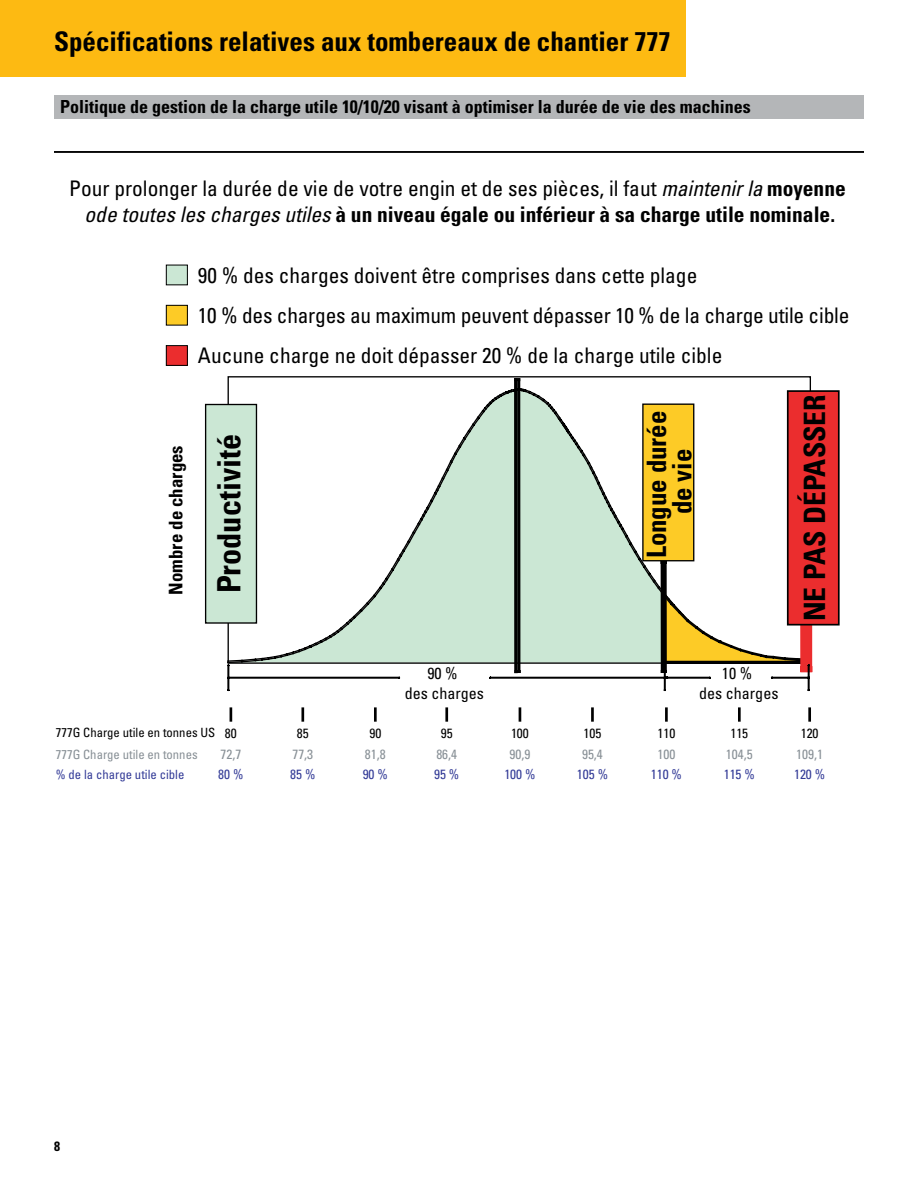
<style>
.page{position:relative;width:918px;height:1188px;background:#fff}
.page>*{position:absolute;margin:0;border:0;box-sizing:border-box;transform-origin:0 0}
.t1{font:700 condensed 32.1px "Univers LT Std";color:#000}
.t2{font:700 condensed 29.4px "Univers LT Std";color:#000}
.TechSpecrightPageHea{font:700 condensed 27px "Univers LT Std";color:#000}
.t3{font:700 condensed 26.7px/25.5px "Univers LT Std";color:#000;text-align:center}
.t4{font:condensed 21.45px/25.8px "Univers LT Std";color:#000;text-align:center}
.t5{font:700 condensed 18.75px "Univers LT Std";color:#000}
.MH{font:700 condensed 18px "Univers LT Std";color:#000}
.t6{font:condensed 16.05px/19.4px "Univers LT Std";color:#000;text-align:center}
.t7{font:700 condensed 13.5px "Univers LT Std";color:#000}
.t8{font:condensed 13.35px "Univers LT Std";color:#889096}
.t9{font:condensed 13.35px "Univers LT Std";color:#333b97}
.t10{font:condensed 13.35px "Univers LT Std";color:#000}
.t11{font:condensed 12.75px "Univers LT Std";color:#000}
.t12{font:condensed 12.75px "Univers LT Std";color:#889096}
.t13{font:condensed 12.75px "Univers LT Std";color:#333b97}
.s1{font-style:italic}
.s2{font-weight:700}
</style>
<div class="page">
<div style="left:0;top:0;width:686px;height:76px;background:#fdba12"></div>
<div style="left:54px;top:95px;width:810px;height:24px;background:#b4b6b8"></div>
<hr style="left:54px;top:151px;width:810px;height:2px;background:#000">
<div style="left:166px;top:265px;width:21px;height:20px;background:#cbe7d4"></div>
<div style="left:166px;top:265px;width:22px;height:20px;border:1px solid #000"></div>
<div style="left:166px;top:305px;width:21px;height:20px;background:#fdcb26"></div>
<div style="left:166px;top:305px;width:22px;height:21px;border:1px solid #000"></div>
<div style="left:166px;top:346px;width:21px;height:19px;background:#eb2d2e"></div>
<div style="left:166px;top:345px;width:22px;height:21px;border:1px solid #000"></div>
<svg style="left:227px;top:376px;width:584px;height:288px"></svg>
<svg style="left:514px;top:380px;width:3px;height:291px"></svg>
<hr style="left:517px;top:380px;width:3px;height:291px;background:#000">
<hr style="left:661px;top:562px;width:3px;height:109px;background:#000">
<hr style="left:664px;top:562px;width:3px;height:109px;background:#000">
<div style="left:206px;top:405px;width:50px;height:218px;background:#cbe7d4"></div>
<div style="left:205px;top:404px;width:52px;height:220px;border:1px solid #000"></div>
<div style="left:643px;top:404px;width:51px;height:157px;background:#fdcb26"></div>
<div style="left:642px;top:404px;width:52px;height:157px;border:1px solid #000"></div>
<div style="left:806px;top:545px;width:6px;height:124px;background:#eb2d2e"></div>
<svg style="left:227px;top:664px;width:3px;height:27px"></svg>
<hr style="left:228px;top:678px;width:171px;height:1px;background:#000">
<hr style="left:229px;top:677px;width:170px;height:1px;background:#000">
<hr style="left:490px;top:678px;width:177px;height:1px;background:#000">
<hr style="left:491px;top:677px;width:176px;height:1px;background:#000">
<svg style="left:662px;top:596px;width:148px;height:95px"></svg>
<hr style="left:772px;top:677px;width:37px;height:1px;background:#000">
<svg style="left:230px;top:709px;width:2px;height:11px"></svg>
<svg style="left:301px;top:709px;width:3px;height:11px"></svg>
<svg style="left:374px;top:709px;width:3px;height:11px"></svg>
<svg style="left:445px;top:709px;width:3px;height:11px"></svg>
<svg style="left:519px;top:709px;width:2px;height:11px"></svg>
<svg style="left:591px;top:709px;width:3px;height:11px"></svg>
<svg style="left:665px;top:709px;width:3px;height:11px"></svg>
<svg style="left:738px;top:709px;width:3px;height:11px"></svg>
<svg style="left:808px;top:709px;width:3px;height:11px"></svg>
<div style="left:788px;top:391px;width:51px;height:234px;background:#eb2d2e"></div>
<div style="left:787px;top:390px;width:53px;height:236px;border:2px solid #000"></div>
<p class="TechSpecrightPageHea" style="left:54px;top:25px;width:618px">Spécifications relatives aux tombereaux de chantier 777</p>
<p class="MH" style="left:60px;top:95px;width:692px">Politique de gestion de la charge utile 10/10/20 visant à optimiser la durée de vie des machines</p>
<p class="t4" style="left:69px;top:175px;width:778px">Pour prolonger la durée de vie de votre engin et de ses pièces, il faut <span class="s1">maintenir la</span> <span class="s2">moyenne </span><span class="s1">ode toutes les charges utiles</span> <span class="s2">à un niveau égale ou inférieur à sa charge utile nominale.</span></p>
<p class="t4" style="left:198px;top:262px;width:501px">90 % des charges doivent être comprises dans cette plage</p>
<p class="t5" style="left:164px;top:595px;width:151px;rotate:-90deg">Nombre de charges</p>
<p class="t4" style="left:198px;top:295px;width:653px;line-height:40.3px;text-align:left">10 % des charges au maximum peuvent dépasser 10 % de la charge utile cible<br>Aucune charge ne doit dépasser 20 % de la charge utile cible</p>
<p class="t1" style="left:209px;top:593px;width:161px;rotate:-90deg">Productivité</p>
<p class="t3" style="left:644px;top:558px;width:149px;rotate:-90deg">Longue durée de vie</p>
<p class="t2" style="left:797px;top:621px;width:228px;rotate:-90deg">NE PAS DÉPASSER</p>
<p class="t6" style="left:405px;top:664px;width:81px">90 %<br>des charges</p>
<p class="t6" style="left:699px;top:664px;width:81px">10 %<br>des charges</p>
<p class="t11" style="left:56px;top:725px;width:161px">777G Charge utile en tonnes US</p>
<p class="t10" style="left:225px;top:725px;width:13px">80</p>
<p class="t10" style="left:297px;top:725px;width:13px">85</p>
<p class="t10" style="left:369px;top:725px;width:13px">90</p>
<p class="t10" style="left:441px;top:725px;width:13px">95</p>
<p class="t10" style="left:511px;top:725px;width:19px">100</p>
<p class="t10" style="left:584px;top:725px;width:19px">105</p>
<p class="t10" style="left:657px;top:725px;width:19px">110</p>
<p class="t10" style="left:730px;top:725px;width:19px">115</p>
<p class="t10" style="left:801px;top:725px;width:19px">120</p>
<p class="t12" style="left:56px;top:746px;width:143px">777G Charge utile en tonnes</p>
<p class="t13" style="left:56px;top:766px;width:130px">% de la charge utile cible</p>
<p class="t8" style="left:220px;top:746px;width:22px">72,7</p>
<p class="t8" style="left:292px;top:746px;width:22px">77,3</p>
<p class="t8" style="left:365px;top:746px;width:22px">81,8</p>
<p class="t8" style="left:436px;top:746px;width:22px">86,4</p>
<p class="t8" style="left:510px;top:746px;width:22px">90,9</p>
<p class="t8" style="left:582px;top:746px;width:22px">95,4</p>
<p class="t8" style="left:658px;top:746px;width:19px">100</p>
<p class="t8" style="left:726px;top:746px;width:28px">104,5</p>
<p class="t8" style="left:796px;top:746px;width:28px">109,1</p>
<p class="t9" style="left:218px;top:765px;width:27px">80 %</p>
<p class="t9" style="left:290px;top:765px;width:27px">85 %</p>
<p class="t9" style="left:363px;top:765px;width:27px">90 %</p>
<p class="t9" style="left:434px;top:765px;width:27px">95 %</p>
<p class="t9" style="left:504px;top:765px;width:33px">100 %</p>
<p class="t9" style="left:577px;top:765px;width:33px">105 %</p>
<p class="t9" style="left:651px;top:765px;width:33px">110 %</p>
<p class="t9" style="left:724px;top:765px;width:33px">115 %</p>
<p class="t9" style="left:794px;top:765px;width:33px">120 %</p>
<p class="t7" style="left:54px;top:1138px;width:7px">8</p>
</div>
